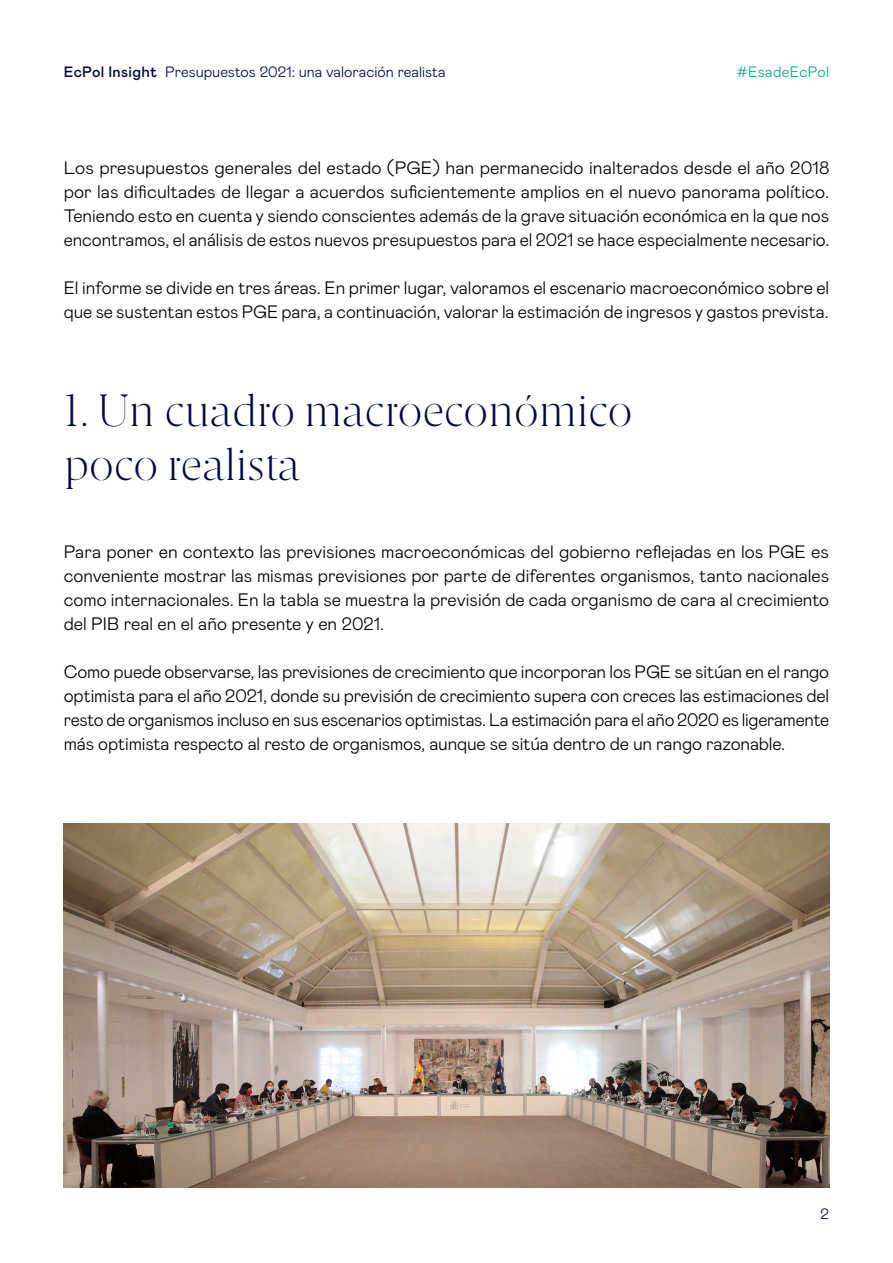
<style>
.page{position:relative;width:893px;height:1263px;background:#fff}
.page>*{position:absolute;margin:0;border:0;box-sizing:border-box;transform-origin:0 0}
.t1{font:300 45px/54px "Esade";color:#000b3d}
.t2{font:300 18px/24px "Mabry Pro";letter-spacing:-.005em;color:#000;text-align:justify}
.t3{font:300 15px "Mabry Pro";color:#000b3d}
.t4{font:500 15px "Mabry Pro";letter-spacing:.02em;color:#000b3d}
.t5{font:300 15px "Mabry Pro";letter-spacing:.02em;color:#00ae87}
</style>
<div class="page">
<img style="left:64px;top:824px;width:765px;height:363px">
<p class="t3" style="left:165px;top:61px;width:282px">Presupuestos 2021: una valoración realista</p>
<p class="t4" style="left:64px;top:61px;width:95px">EcPol Insight</p>
<p class="t5" style="left:736px;top:61px;width:94px">#EsadeEcPol</p>
<p class="t2" style="left:64px;top:155px;width:767px">Los presupuestos generales del estado (PGE) han permanecido inalterados desde el año 2018 por las dificultades de llegar a acuerdos suficientemente amplios en el nuevo panorama político.<br>Teniendo esto en cuenta y siendo conscientes además de la grave situación económica en la que nos encontramos, el análisis de estos nuevos presupuestos para el 2021 se hace especialmente necesario.</p>
<p class="t2" style="left:64px;top:275px;width:767px">El informe se divide en tres áreas. En primer lugar, valoramos el escenario macroeconómico sobre el que se sustentan estos PGE para, a continuación, valorar la estimación de ingresos y gastos prevista.</p>
<h1 class="t1" style="left:64px;top:381px;width:570px">1. Un cuadro macroeconómico poco realista</h1>
<p class="t2" style="left:64px;top:539px;width:767px">Para poner en contexto las previsiones macroeconómicas del gobierno reflejadas en los PGE es conveniente mostrar las mismas previsiones por parte de diferentes organismos, tanto nacionales como internacionales. En la tabla se muestra la previsión de cada organismo de cara al crecimiento del PIB real en el año presente y en 2021.</p>
<p class="t2" style="left:64px;top:659px;width:767px">Como puede observarse, las previsiones de crecimiento que incorporan los PGE se sitúan en el rango optimista para el año 2021, donde su previsión de crecimiento supera con creces las estimaciones del resto de organismos incluso en sus escenarios optimistas. La estimación para el año 2020 es ligeramente más optimista respecto al resto de organismos, aunque se sitúa dentro de un rango razonable.</p>
<p class="t3" style="left:821px;top:1203px;width:10px">2</p>
</div>
